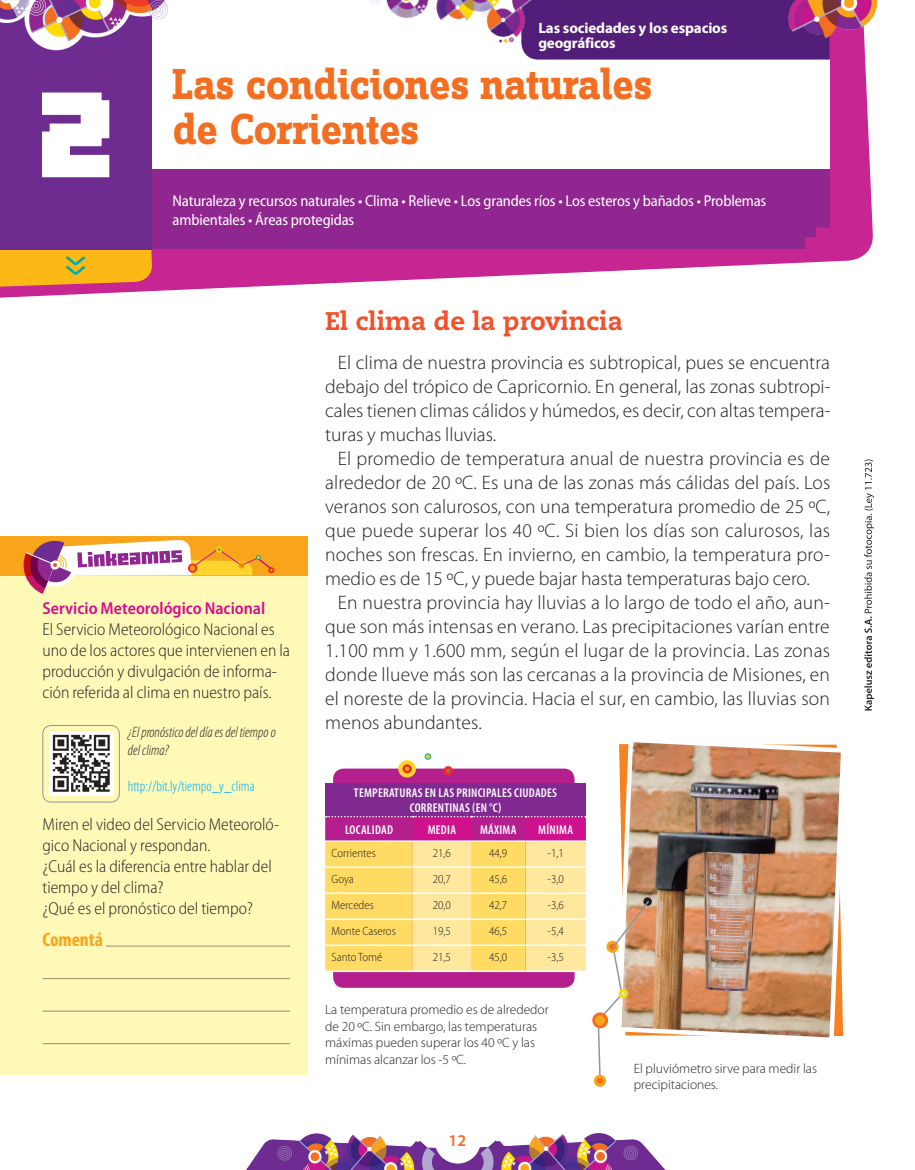
<style>
.page{position:relative;width:915px;height:1170px;background:#fff}
.page>*{position:absolute;margin:0;border:0;box-sizing:border-box;transform-origin:0 0}
.t1{font:700 45px/45px "Zine Slab Dis OT";letter-spacing:-.01em;color:#f36e21}
.t2{font:800 25.5px "Caecilia LT Std";color:#f0512b}
.t3{font:300 19.5px/24px "Myriad Pro";color:#231f20;text-align:justify}
.t4{font:700 condensed 19.5px "Myriad Pro";color:#f9a51b}
.t5{font:300 semi-condensed 17.25px/21px "Myriad Pro";color:#231f20}
.t6{font:600 semi-condensed 17.25px "Myriad Pro";color:#d70c8c}
.t7{font:600 16.5px "Myriad Pro";color:#f36e21}
.t8{font:semi-condensed 15.75px/18.8px "Myriad Pro";letter-spacing:-.01em;color:#fff}
.t9{font:italic 300 condensed 15px/18px "Myriad Pro";color:#231f20}
.t10{font:700 15px/15px "Myriad Pro";letter-spacing:-.01em;color:#fff}
.t11{font:300 condensed 15px "Myriad Pro";color:#00aeef}
.t12{font:300 13.5px/16.5px "Myriad Pro";color:#231f20}
.t13{font:600 condensed 12.75px/15px "Myriad Pro";letter-spacing:.02em;color:#fff;text-align:center}
.t14{font:300 semi-condensed 12px "Myriad Pro";color:#231f20}
</style>
<div class="page">
<svg style="left:0;top:42px;width:873px;height:256px;fill:#c72591"></svg>
<div style="left:0;top:0;width:829px;height:225px;background:#fff"></div>
<div style="left:151px;top:170px;width:678px;height:79px;background:#90268f"></div>
<div style="left:0;top:0;width:151px;height:249px;background:#6e2c91"></div>
<div style="left:544px;top:0;width:285px;height:60px;background:#531e79"></div>
<svg style="left:805px;top:227px;width:24px;height:22px"></svg>
<svg style="left:0;top:92px;width:152px;height:195px"></svg>
<img style="left:0;top:0;width:168px;height:85px">
<img style="left:369px;top:0;width:175px;height:60px">
<img style="left:770px;top:0;width:107px;height:42px">
<img style="left:619px;top:742px;width:225px;height:296px">
<div style="left:591px;top:1011px;width:17px;height:17px;border:3px solid #f36e21;border-radius:50%"></div>
<svg style="left:643px;top:897px;width:9px;height:8px"></svg>
<div style="left:593px;top:1074px;width:13px;height:12px;border:3px solid #f9a51b;border-radius:50%"></div>
<svg style="left:596px;top:899px;width:54px;height:184px"></svg>
<div style="left:333px;top:768px;width:241px;height:219px;background:#b41e8d;border-radius:11px"></div>
<div style="left:398px;top:760px;width:18px;height:17px;border:4px solid #ffd42c;border-radius:50%"></div>
<div style="left:402px;top:764px;width:9px;height:9px;border:2px solid #ee2e22;border-radius:3px"></div>
<svg style="left:406px;top:753px;width:37px;height:19px"></svg>
<div style="left:424px;top:753px;width:7px;height:7px;border:1px solid #00aabc;border-radius:50%"></div>
<div style="left:443px;top:765px;width:10px;height:10px;border:3px solid #ee2e22;border-radius:3px"></div>
<div style="left:325px;top:783px;width:260px;height:33px;background:#802990"></div>
<svg style="left:325px;top:815px;width:261px;height:156px;background:#f4c287"></svg>
<div style="left:0;top:566px;width:307px;height:508px;background:#fff9b8"></div>
<div style="left:0;top:535px;width:307px;height:40px;background:#f9a51b"></div>
<svg style="left:19px;top:540px;width:257px;height:54px"></svg>
<hr style="left:106px;top:945px;width:184px;height:1px;background:#939598">
<hr style="left:42px;top:978px;width:248px;height:1px;background:#939598">
<hr style="left:42px;top:1010px;width:248px;height:1px;background:#939598">
<hr style="left:42px;top:1043px;width:248px;height:1px;background:#939598">
<div style="left:43px;top:725px;width:77px;height:77px;border:1px solid #939598;border-radius:9px"></div>
<img style="left:49px;top:731px;width:64px;height:64px">
<img style="left:247px;top:1133px;width:418px;height:36px">
<svg style="left:864px;top:459px;width:9px;height:251px"></svg>
<p class="t10" style="left:538px;top:19px;width:190px">Las sociedades y los espacios geográficos</p>
<h1 class="t1" style="left:172px;top:64px;width:481px">Las condiciones naturales de Corrientes</h1>
<p class="t8" style="left:172px;top:191px;width:595px">Naturaleza y recursos naturales • Clima • Relieve • Los grandes ríos • Los esteros y bañados • Problemas ambientales • Áreas protegidas</p>
<p class="t6" style="left:42px;top:597px;width:224px">Servicio Meteorológico Nacional</p>
<p class="t5" style="left:42px;top:618px;width:249px">El Servicio Meteorológico Nacional es uno de los actores que intervienen en la producción y divulgación de informa&shy;ción referida al clima en nuestro país.</p>
<p class="t9" style="left:128px;top:722px;width:149px">¿El pronóstico del día es del tiempo o del clima?</p>
<p class="t11" style="left:128px;top:777px;width:128px">http://bit.ly/tiempo_y_clima</p>
<p class="t5" style="left:42px;top:813px;width:238px">Miren el video del Servicio Meteoroló&shy;gico Nacional y respondan.<br>¿Cuál es la diferencia entre hablar del tiempo y del clima?<br>¿Qué es el pronóstico del tiempo?</p>
<p class="t4" style="left:42px;top:927px;width:62px">Comentá</p>
<h2 class="t2" style="left:325px;top:305px;width:299px">El clima de la provincia</h2>
<p class="t3" style="left:325px;top:350px;width:506px;text-indent:13px">El clima de nuestra provincia es subtropical, pues se encuentra debajo del trópico de Capricornio. En general, las zonas subtropi&shy;cales tienen climas cálidos y húmedos, es decir, con altas tempera&shy;turas y muchas lluvias.</p>
<p class="t3" style="left:325px;top:446px;width:506px;text-indent:13px">El promedio de temperatura anual de nuestra provincia es de alrededor de 20 ºC. Es una de las zonas más cálidas del país. Los veranos son calurosos, con una temperatura promedio de 25 ºC, que puede superar los 40 ºC. Si bien los días son calurosos, las noches son frescas. En invierno, en cambio, la temperatura pro&shy;medio es de 15 ºC, y puede bajar hasta temperaturas bajo cero.</p>
<p class="t3" style="left:325px;top:590px;width:506px;text-indent:13px">En nuestra provincia hay lluvias a lo largo de todo el año, aun&shy;que son más intensas en verano. Las precipitaciones varían entre 1.100 mm y 1.600 mm, según el lugar de la provincia. Las zonas donde llueve más son las cercanas a la provincia de Misiones, en el noreste de la provincia. Hacia el sur, en cambio, las lluvias son menos abundantes.</p>
<p class="t13" style="left:354px;top:785px;width:204px">TEMPERATURAS EN LAS PRINCIPALES CIUDADES<br>CORRENTINAS (EN °C)</p>
<p class="t13" style="left:345px;top:821px;width:49px">LOCALIDAD</p>
<p class="t13" style="left:427px;top:821px;width:30px">MEDIA</p>
<p class="t13" style="left:480px;top:821px;width:38px">MÁXIMA</p>
<p class="t13" style="left:538px;top:821px;width:36px">MÍNIMA</p>
<p class="t14" style="left:331px;top:845px;width:46px">Corrientes</p>
<p class="t14" style="left:432px;top:845px;width:20px">21,6</p>
<p class="t14" style="left:489px;top:845px;width:20px">44,9</p>
<p class="t14" style="left:547px;top:845px;width:18px">-1,1</p>
<p class="t14" style="left:331px;top:871px;width:24px">Goya</p>
<p class="t14" style="left:432px;top:871px;width:20px">20,7</p>
<p class="t14" style="left:489px;top:871px;width:20px">45,6</p>
<p class="t14" style="left:547px;top:871px;width:18px">-3,0</p>
<p class="t14" style="left:331px;top:897px;width:44px">Mercedes</p>
<p class="t14" style="left:432px;top:897px;width:20px">20,0</p>
<p class="t14" style="left:489px;top:897px;width:20px">42,7</p>
<p class="t14" style="left:547px;top:897px;width:18px">-3,6</p>
<p class="t14" style="left:331px;top:923px;width:66px">Monte Caseros</p>
<p class="t14" style="left:432px;top:923px;width:20px">19,5</p>
<p class="t14" style="left:489px;top:923px;width:20px">46,5</p>
<p class="t14" style="left:547px;top:923px;width:18px">-5,4</p>
<p class="t14" style="left:331px;top:949px;width:52px">Santo Tomé</p>
<p class="t14" style="left:432px;top:949px;width:20px">21,5</p>
<p class="t14" style="left:489px;top:949px;width:20px">45,0</p>
<p class="t14" style="left:547px;top:949px;width:18px">-3,5</p>
<p class="t12" style="left:325px;top:1001px;width:225px">La temperatura promedio es de alrededor de 20 ºC. Sin embargo, las temperaturas máximas pueden superar los 40 ºC y las mínimas alcanzar los -5 ºC.</p>
<p class="t7" style="left:448px;top:1129px;width:19px">12</p>
<p class="t12" style="left:633px;top:1059px;width:185px">El pluviómetro sirve para medir las precipitaciones.</p>
</div>
